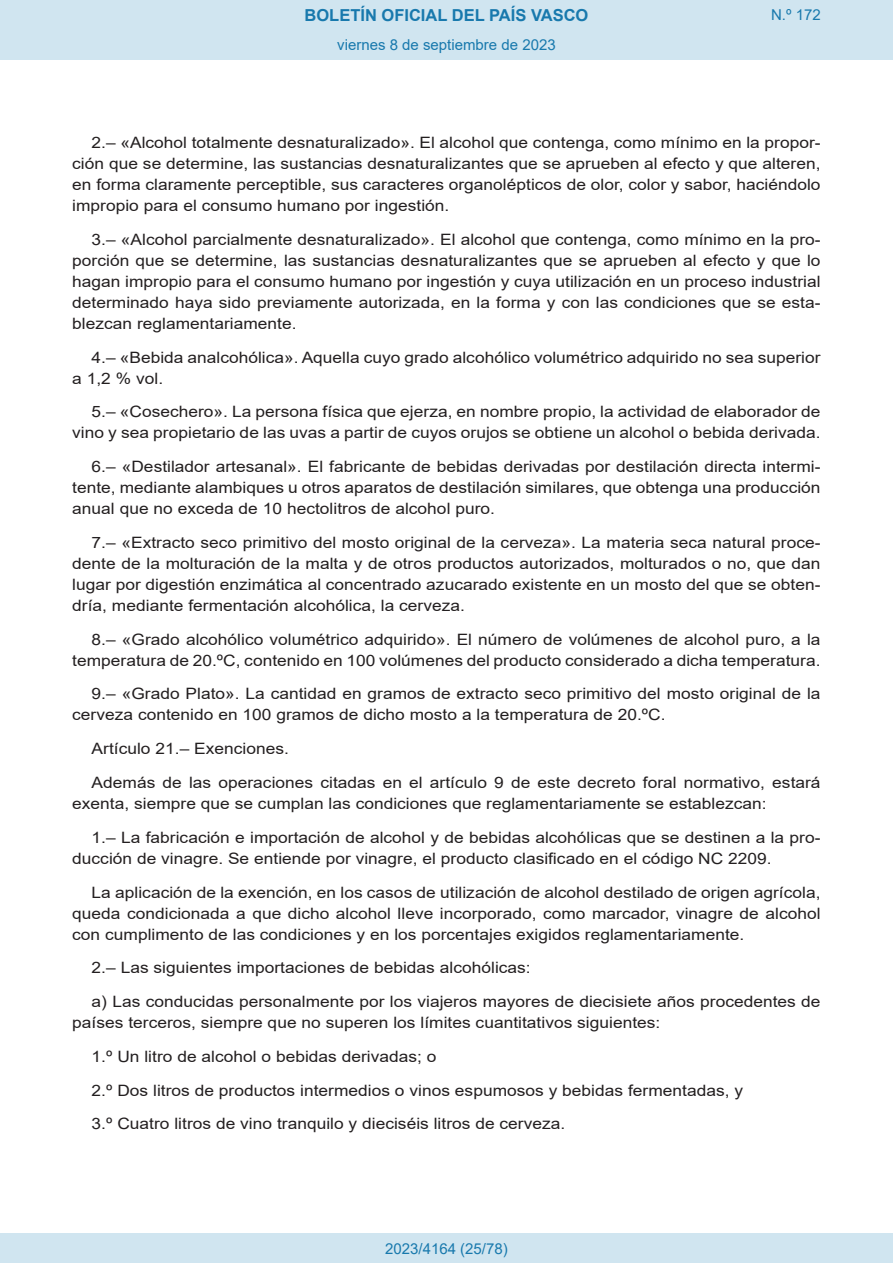
<style>
.page{position:relative;width:893px;height:1263px;background:#fff}
.page>*{position:absolute;margin:0;border:0;box-sizing:border-box;transform-origin:0 0}
.t1{font:700 16.5px "Arial";color:#1879ad}
.BOPVDetalle{font:15.6px/21px "Arial";color:#231f20;text-align:justify;scale:1.11 1}
.Paginacion_Centro{font:15px "Arial";color:#1879ad}
</style>
<div class="page">
<div style="left:0;top:0;width:893px;height:60px;background:#d0e5f0"></div>
<div style="left:0;top:1233px;width:893px;height:30px;background:#d0e5f0"></div>
<p class="t1" style="left:305px;top:3px;width:285px">BOLETÍN OFICIAL DEL PAÍS VASCO</p>
<p class="Paginacion_Centro" style="left:337px;top:35px;width:220px">viernes 8 de septiembre de 2023</p>
<p class="Paginacion_Centro" style="left:771px;top:5px;width:51px">N.º 172</p>
<p class="BOPVDetalle" style="left:72px;top:132px;width:676px;text-indent:19px">2.– «Alcohol totalmente desnaturalizado». El alcohol que contenga, como mínimo en la propor&shy;ción que se determine, las sustancias desnaturalizantes que se aprueben al efecto y que alteren, en forma claramente perceptible, sus caracteres organolépticos de olor, color y sabor, haciéndolo impropio para el consumo humano por ingestión.</p>
<p class="BOPVDetalle" style="left:72px;top:229px;width:676px;text-indent:19px">3.– «Alcohol parcialmente desnaturalizado». El alcohol que contenga, como mínimo en la pro&shy;porción que se determine, las sustancias desnaturalizantes que se aprueben al efecto y que lo hagan impropio para el consumo humano por ingestión y cuya utilización en un proceso industrial determinado haya sido previamente autorizada, en la forma y con las condiciones que se esta&shy;blezcan reglamentariamente.</p>
<p class="BOPVDetalle" style="left:72px;top:347px;width:676px;text-indent:19px">4.– «Bebida analcohólica». Aquella cuyo grado alcohólico volumétrico adquirido no sea superior a 1,2 % vol.</p>
<p class="BOPVDetalle" style="left:72px;top:401px;width:676px;text-align:right">5.– «Cosechero». La persona física que ejerza, en nombre propio, la actividad de elaborador de vino y sea propietario de las uvas a partir de cuyos orujos se obtiene un alcohol o bebida derivada.</p>
<p class="BOPVDetalle" style="left:72px;top:456px;width:676px;text-indent:19px">6.– «Destilador artesanal». El fabricante de bebidas derivadas por destilación directa intermi&shy;tente, mediante alambiques u otros aparatos de destilación similares, que obtenga una producción anual que no exceda de 10 hectolitros de alcohol puro.</p>
<p class="BOPVDetalle" style="left:72px;top:532px;width:676px;text-indent:19px">7.– «Extracto seco primitivo del mosto original de la cerveza». La materia seca natural proce&shy;dente de la molturación de la malta y de otros productos autorizados, molturados o no, que dan lugar por digestión enzimática al concentrado azucarado existente en un mosto del que se obten&shy;dría, mediante fermentación alcohólica, la cerveza.</p>
<p class="BOPVDetalle" style="left:72px;top:629px;width:676px;text-align:right">8.– «Grado alcohólico volumétrico adquirido». El número de volúmenes de alcohol puro, a la temperatura de 20.ºC, contenido en 100 volúmenes del producto considerado a dicha temperatura.</p>
<p class="BOPVDetalle" style="left:72px;top:683px;width:676px;text-indent:19px">9.– «Grado Plato». La cantidad en gramos de extracto seco primitivo del mosto original de la cerveza contenido en 100 gramos de dicho mosto a la temperatura de 20.ºC.</p>
<p class="BOPVDetalle" style="left:92px;top:738px;width:179px">Artículo 21.– Exenciones.</p>
<p class="BOPVDetalle" style="left:72px;top:772px;width:676px;text-indent:19px">Además de las operaciones citadas en el artículo 9 de este decreto foral normativo, estará exenta, siempre que se cumplan las condiciones que reglamentariamente se establezcan:</p>
<p class="BOPVDetalle" style="left:72px;top:827px;width:676px;text-indent:19px">1.– La fabricación e importación de alcohol y de bebidas alcohólicas que se destinen a la pro&shy;ducción de vinagre. Se entiende por vinagre, el producto clasificado en el código NC 2209.</p>
<p class="BOPVDetalle" style="left:72px;top:881px;width:676px;text-indent:19px">La aplicación de la exención, en los casos de utilización de alcohol destilado de origen agrícola, queda condicionada a que dicho alcohol lleve incorporado, como marcador, vinagre de alcohol con cumplimento de las condiciones y en los porcentajes exigidos reglamentariamente.</p>
<p class="BOPVDetalle" style="left:92px;top:957px;width:397px">2.– Las siguientes importaciones de bebidas alcohólicas:</p>
<p class="BOPVDetalle" style="left:72px;top:991px;width:676px;text-indent:19px">a) Las conducidas personalmente por los viajeros mayores de diecisiete años procedentes de países terceros, siempre que no superen los límites cuantitativos siguientes:</p>
<p class="BOPVDetalle" style="left:92px;top:1046px;width:312px">1.º Un litro de alcohol o bebidas derivadas; o</p>
<p class="BOPVDetalle" style="left:92px;top:1079px;width:588px">2.º Dos litros de productos intermedios o vinos espumosos y bebidas fermentadas, y</p>
<p class="BOPVDetalle" style="left:92px;top:1113px;width:428px">3.º Cuatro litros de vino tranquilo y dieciséis litros de cerveza.</p>
<p class="Paginacion_Centro" style="left:385px;top:1238px;width:124px">2023/4164 (25/78)</p>
</div>
